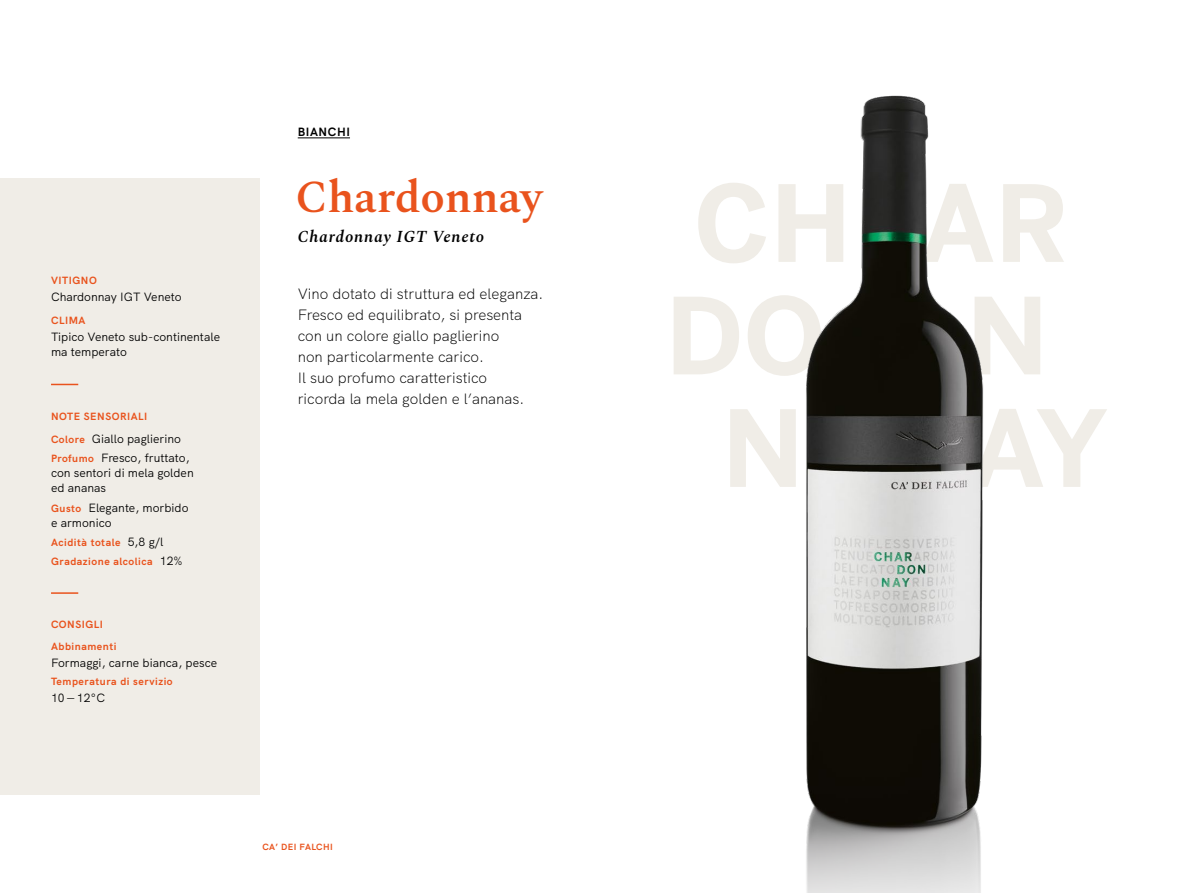
<style>
.page{position:relative;width:1191px;height:893px;background:#fff}
.page>*{position:absolute;margin:0;border:0;box-sizing:border-box;transform-origin:0 0}
.t1{font:600 45px "Spectral";letter-spacing:-.005em;color:#e9531d}
.t2{font:italic 600 16.5px "Spectral";letter-spacing:.05em;color:#000}
.t3{font:300 15px/21px "HK Grotesk";color:#000}
.t4{font:12px/15px "HK Grotesk";color:#000}
.t5{font:700 12px "HK Grotesk";letter-spacing:.05em;color:#000}
.t6{font:700 10.5px/19.2px "HK Grotesk";letter-spacing:.05em;color:#e9531d}
.t7{font:700 9px "HK Grotesk";letter-spacing:.05em;color:#e9531d}
.s1{font-weight:700;font-size:10.5px;color:#e9531d}
.s2{font-weight:400;font-size:12px;color:#000}
</style>
<div class="page">
<div style="left:0;top:179px;width:259px;height:616px;background:#f0ede7"></div>
<img style="left:674px;top:95px;width:433px;height:798px">
<hr style="left:298px;top:138px;width:52px;height:1px;background:#000">
<svg style="left:51px;top:384px;width:27px;height:1px"></svg>
<hr style="left:51px;top:592px;width:27px;height:2px;background:#e9531d">
<p class="t6" style="left:51px;top:269px;width:47px">VITIGNO</p>
<p class="t4" style="left:51px;top:288px;width:132px">Chardonnay IGT Veneto</p>
<p class="t6" style="left:51px;top:310px;width:36px">CLIMA</p>
<p class="t4" style="left:51px;top:329px;width:170px">Tipico Veneto sub-continentale ma temperato</p>
<p class="t6" style="left:51px;top:405px;width:98px">NOTE SENSORIALI</p>
<p class="t4" style="left:51px;top:428px;width:140px;line-height:19.2px"><span class="s1">Colore</span> Giallo paglierino<br><span class="s1">Profumo</span> Fresco, fruttato,</p>
<p class="t4" style="left:51px;top:464px;width:144px">con sentori di mela golden ed ananas</p>
<p class="t4" style="left:51px;top:499px;width:139px"><span class="s1">Gusto</span> Elegante, morbido e armonico</p>
<p class="t6" style="left:51px;top:532px;width:133px">Acidità totale <span class="s2">5,8 g/l<br></span>Gradazione alcolica <span class="s2">12%</span></p>
<p class="t6" style="left:51px;top:612px;width:67px;line-height:22px">CONSIGLI<br>Abbinamenti</p>
<p class="t4" style="left:51px;top:654px;width:168px">Formaggi, carne bianca, pesce</p>
<p class="t6" style="left:51px;top:671px;width:123px">Temperatura di servizio</p>
<p class="t4" style="left:51px;top:689px;width:56px">10―12°C</p>
<p class="t5" style="left:298px;top:123px;width:54px">BIANCHI</p>
<h1 class="t1" style="left:295px;top:164px;width:248px">Chardonnay</h1>
<h2 class="t2" style="left:298px;top:224px;width:188px">Chardonnay IGT Veneto</h2>
<p class="t3" style="left:298px;top:282px;width:247px">Vino dotato di struttura ed eleganza.<br>Fresco ed equilibrato, si presenta con un colore giallo paglierino<br>non particolarmente carico.<br>Il suo profumo caratteristico<br>ricorda la mela golden e l’ananas.</p>
<p class="t7" style="left:262px;top:840px;width:72px">CA’ DEI FALCHI</p>
</div>
